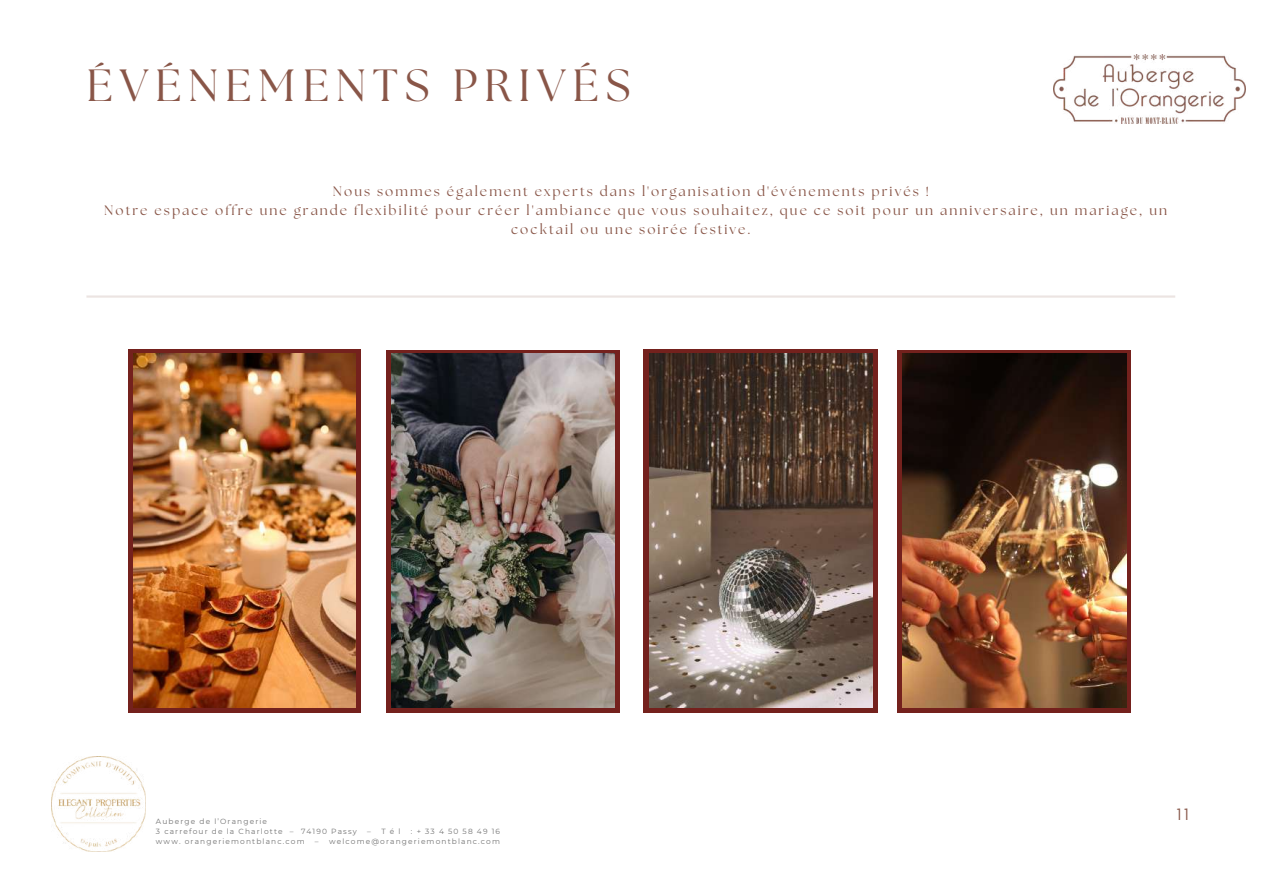
<style>
.page{position:relative;width:1263px;height:894px;background:#fff}
.page>*{position:absolute;margin:0;border:0;box-sizing:border-box;transform-origin:0 0}
.t1{font:45px "The Seasons";letter-spacing:.15em;color:#895648}
.t2{font:16.8px "Glacial Indifference";color:#875749}
.t3{font:13.65px "The Seasons";letter-spacing:.15em;color:#895648}
.t4{font:7.5px/9.9px "Montserrat";letter-spacing:.15em;color:#737373}
.t5{font:7.5px "Montserrat";letter-spacing:.355em;color:#737373}
</style>
<div class="page">
<hr style="left:86px;top:295px;width:1089px;height:2px;background:#875749">
<svg style="left:897px;top:350px;width:234px;height:362px;fill:#74211d"></svg>
<img style="left:902px;top:354px;width:224px;height:353px">
<div style="left:643px;top:349px;width:234px;height:363px;background:#74211d"></div>
<img style="left:649px;top:354px;width:224px;height:353px">
<svg style="left:386px;top:350px;width:234px;height:362px;fill:#74211d"></svg>
<img style="left:392px;top:354px;width:222px;height:353px">
<div style="left:128px;top:349px;width:233px;height:363px;background:#74211d"></div>
<img style="left:133px;top:354px;width:223px;height:353px">
<img style="left:51px;top:756px;width:95px;height:95px">
<img style="left:1054px;top:55px;width:191px;height:68px">
<h1 class="t1" style="left:86px;top:65px;width:546px">ÉVÉNEMENTS PRIVÉS</h1>
<p class="t3" style="left:333px;top:185px;width:597px">Nous sommes également experts dans l'organisation d'événements privés !</p>
<p class="t3" style="left:104px;top:204px;width:1064px">Notre espace offre une grande flexibilité pour créer l'ambiance que vous souhaitez, que ce soit pour un anniversaire, un mariage, un</p>
<p class="t3" style="left:511px;top:222px;width:241px">cocktail ou une soirée festive.</p>
<p class="t4" style="left:156px;top:815px;width:202px">Auberge de l’Orangerie<br>3 carrefour de la Charlotte – 74190 Passy</p>
<p class="t4" style="left:367px;top:825px;width:35px">– Tél</p>
<p class="t5" style="left:411px;top:826px;width:91px">:+33450584916</p>
<p class="t4" style="left:156px;top:835px;width:150px">www. orangeriemontblanc.com</p>
<p class="t4" style="left:315px;top:835px;width:187px">– welcome@orangeriemontblanc.com</p>
<p class="t2" style="left:1176px;top:803px;width:14px">11</p>
</div>
